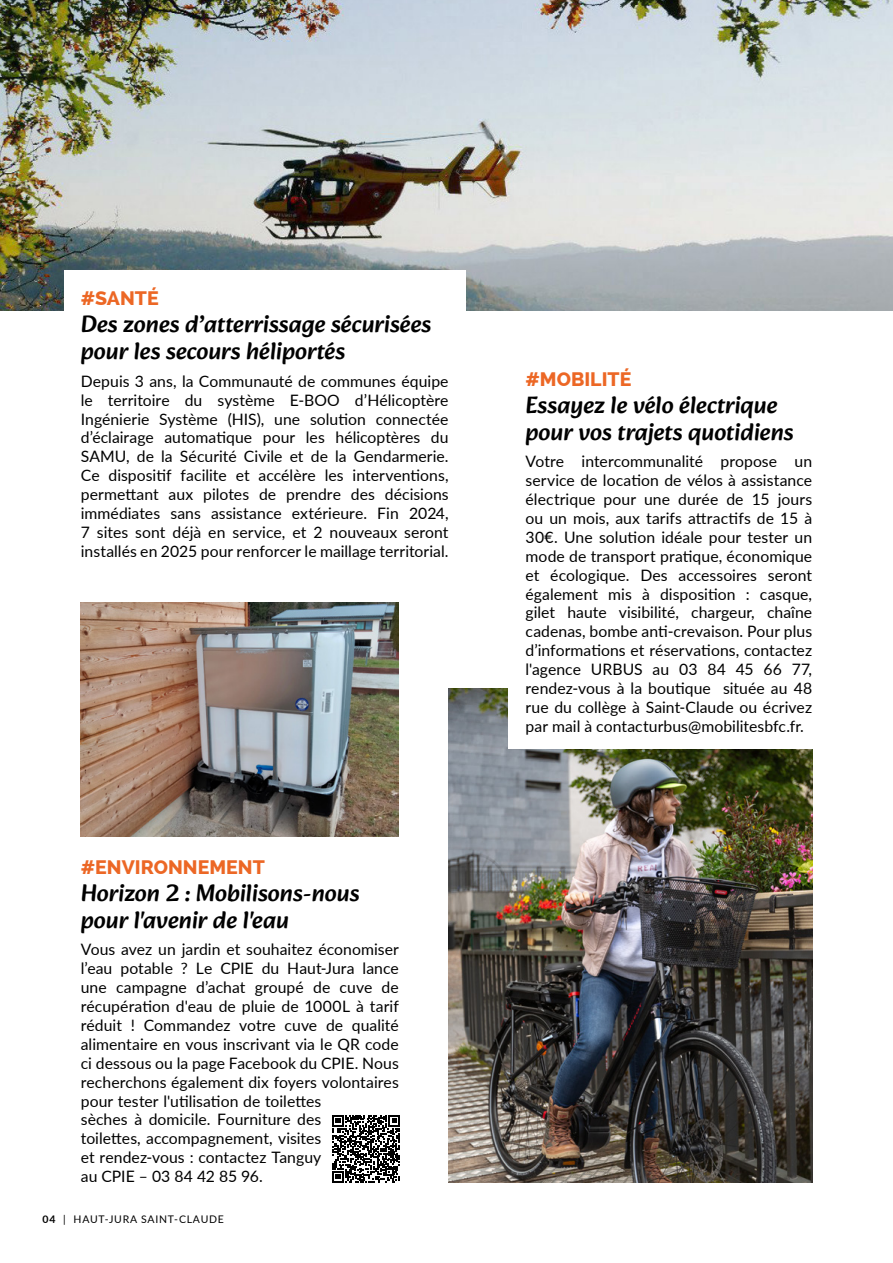
<style>
.page{position:relative;width:893px;height:1263px;background:#fff}
.page>*{position:absolute;margin:0;border:0;box-sizing:border-box;transform-origin:0 0}
.t1{font:500 24px/27px "Alkatra";color:#000}
.t2{font:800 19.5px "Raleway";color:#ec6725}
.t3{font:15.75px/18.9px "Lato";letter-spacing:.005em;color:#000;text-align:justify}
.t4{font:10.5px "Lato";letter-spacing:.075em;color:#000}
.s1{font-weight:700}
</style>
<div class="page">
<img style="left:0;top:0;width:893px;height:310px">
<img style="left:449px;top:689px;width:363px;height:493px">
<img style="left:81px;top:603px;width:318px;height:234px">
<div style="left:64px;top:270px;width:402px;height:304px;background:#fff"></div>
<div style="left:509px;top:350px;width:303px;height:399px;background:#fff"></div>
<svg style="left:332px;top:1115px;width:68px;height:68px"></svg>
<p class="t2" style="left:81px;top:287px;width:79px">#SANTÉ</p>
<h1 class="t1" style="left:81px;top:311px;width:352px">Des zones d’atterrissage sécurisées pour les secours héliportés</h1>
<p class="t3" style="left:81px;top:371px;width:369px">Depuis 3 ans, la Communauté de communes équipe le territoire du système E-BOO d’Hélicoptère Ingénierie Système (HIS), une solution connectée d’éclairage automatique pour les hélicoptères du SAMU, de la Sécurité Civile et de la Gendarmerie.<br>Ce dispositif facilite et accélère les interventions, permettant aux pilotes de prendre des décisions immédiates sans assistance extérieure. Fin 2024, 7 sites sont déjà en service, et 2 nouveaux seront installés en 2025 pour renforcer le maillage territorial.</p>
<p class="t2" style="left:526px;top:368px;width:107px">#MOBILITÉ</p>
<h1 class="t1" style="left:526px;top:391px;width:270px">Essayez le vélo électrique pour vos trajets quotidiens</h1>
<p class="t3" style="left:526px;top:451px;width:288px">Votre intercommunalité propose un service de location de vélos à assistance électrique pour une durée de 15 jours ou un mois, aux tarifs attractifs de 15 à 30€. Une solution idéale pour tester un mode de transport pratique, économique et écologique. Des accessoires seront également mis à disposition : casque, gilet haute visibilité, chargeur, chaîne cadenas, bombe anti-crevaison. Pour plus d’informations et réservations, contactez l'agence URBUS au 03 84 45 66 77, rendez-vous à la boutique située au 48 rue du collège à Saint-Claude ou écrivez par mail à contacturbus@mobilitesbfc.fr.</p>
<p class="t2" style="left:81px;top:856px;width:186px">#ENVIRONNEMENT</p>
<h1 class="t1" style="left:81px;top:879px;width:280px">Horizon 2 : Mobilisons-nous pour l'avenir de l'eau</h1>
<p class="t3" style="left:81px;top:939px;width:320px;text-align:left">Vous avez un jardin et souhaitez économiser l’eau potable ? Le CPIE du Haut-Jura lance une campagne d’achat groupé de cuve de récupération d'eau de pluie de 1000L à tarif réduit ! Commandez votre cuve de qualité alimentaire en vous inscrivant via le QR code ci dessous ou la page Facebook du CPIE. Nous recherchons également dix foyers volontaires pour tester l'utilisation de toilettes<br>sèches à domicile. Fourniture des<br>toilettes, accompagnement, visites<br>et rendez-vous : contactez Tanguy<br>au CPIE – 03 84 42 85 96.</p>
<p class="t4" style="left:43px;top:1211px;width:183px"><span class="s1">04</span> | HAUT-JURA SAINT-CLAUDE</p>
</div>
